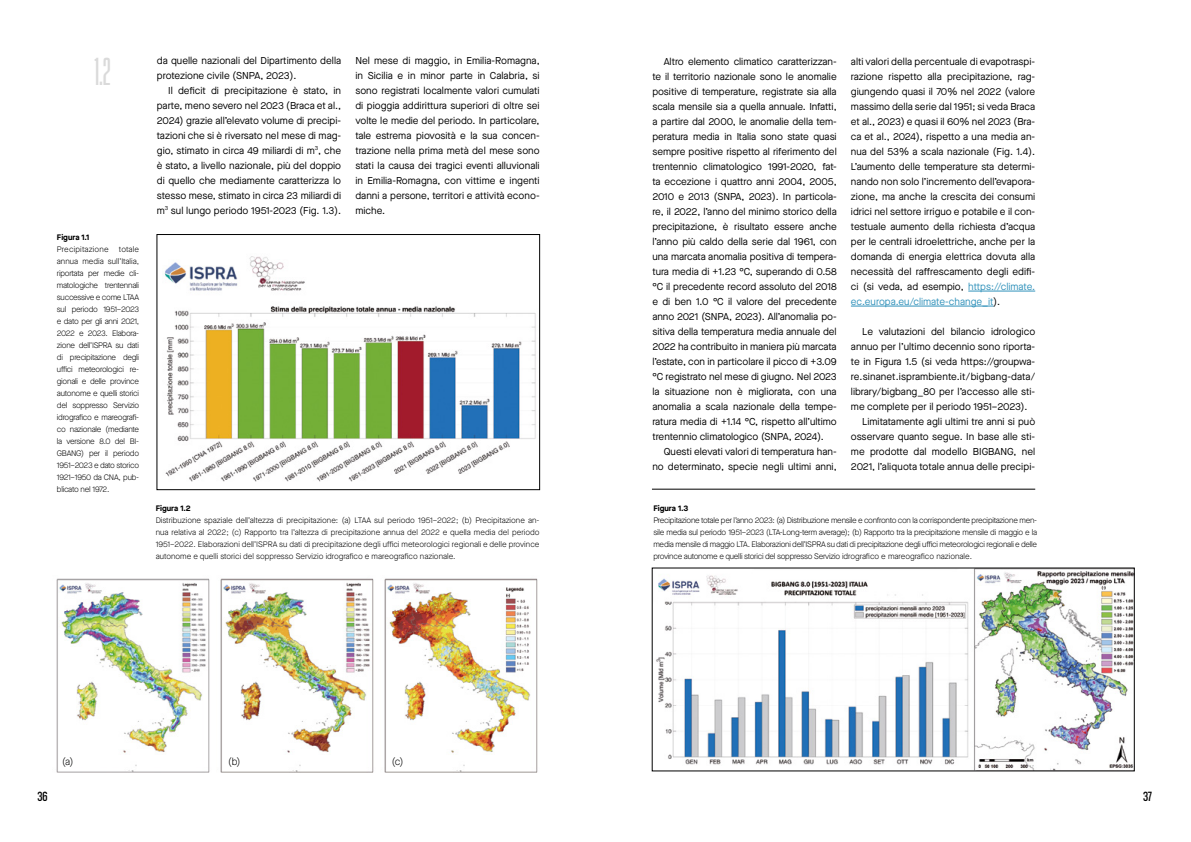
<style>
.page{position:relative;width:1191px;height:842px;background:#fff}
.page>*{position:absolute;margin:0;border:0;box-sizing:border-box;transform-origin:0 0}
.t1{font:41px "Coolvetica Crammed Rg";color:#dadada}
.t2{font:14px "Coolvetica Condensed Rg";color:#000}
.t3{font:10px/15px "Maison Neue";color:#000;text-align:justify}
.t4{font:300 10px "Maison Neue";color:#000}
.t5{font:300 8px/12px "Maison Neue";letter-spacing:-.015em;color:#000;text-align:justify}
.t6{font:700 8px "Maison Neue";color:#000}
.t7{font:300 8px "Maison Neue";letter-spacing:.02em;color:#000}
.s1{color:#3192bb}
</style>
<div class="page">
<img style="left:56px;top:578px;width:154px;height:195px">
<img style="left:220px;top:578px;width:154px;height:195px">
<img style="left:384px;top:578px;width:154px;height:195px">
<hr style="left:968px;top:291px;width:67px;height:1px;background:#3192bb">
<hr style="left:851px;top:306px;width:142px;height:1px;background:#3192bb">
<img style="left:656px;top:570px;width:476px;height:199px">
<hr style="left:652px;top:489px;width:383px;height:1px;background:#000">
<img style="left:164px;top:256px;width:372px;height:226px">
<div style="left:157px;top:234px;width:383px;height:256px;border:1px solid #000"></div>
<h1 class="t1" style="left:95px;top:51px;width:17px">1.2</h1>
<p class="t6" style="left:57px;top:231px;width:34px">Figura 1.1</p>
<p class="t7" style="left:57px;top:244px;width:53px">Precipitazione</p>
<p class="t5" style="left:57px;top:243px;width:84px;text-indent:62px">totale annua media sull’Italia, riportata per medie cli&shy;matologiche trentennali successive e come LTAA sul periodo 1951–2023 e dato per gli anni 2021, 2022 e 2023. Elabora&shy;zione dell’ISPRA su dati di precipitazione degli uffici meteorologici re&shy;gionali e delle province autonome e quelli storici del soppresso Servizio idrografico e mareografi&shy;co nazionale (mediante la versione 8.0 del BI-GBANG) per il periodo 1951–2023 e dato storico 1921–1950 da CNA, pub&shy;blicato nel 1972.</p>
<p class="t3" style="left:157px;top:53px;width:186px">da quelle nazionali del Dipartimento della protezione civile (SNPA, 2023).</p>
<p class="t3" style="left:157px;top:83px;width:186px;text-indent:11px">Il deficit di precipitazione è stato, in parte, meno severo nel 2023 (Braca et al., 2024) grazie all’elevato volume di precipi&shy;tazioni che si è riversato nel mese di mag&shy;gio, stimato in circa 49 miliardi di m<sup>3</sup>, che è stato, a livello nazionale, più del doppio di quello che mediamente caratterizza lo stesso mese, stimato in circa 23 miliardi di m<sup>3</sup> sul lungo periodo 1951-2023 (Fig. 1.3).</p>
<p class="t3" style="left:355px;top:53px;width:186px">Nel mese di maggio, in Emilia-Romagna, in Sicilia e in minor parte in Calabria, si sono registrati localmente valori cumulati di pioggia addirittura superiori di oltre sei volte le medie del periodo. In particolare, tale estrema piovosità e la sua concen&shy;trazione nella prima metà del mese sono stati la causa dei tragici eventi alluvionali in Emilia-Romagna, con vittime e ingenti danni a persone, territori e attività econo&shy;miche.</p>
<p class="t6" style="left:156px;top:502px;width:37px">Figura 1.2</p>
<p class="t5" style="left:156px;top:514px;width:385px">Distribuzione spaziale dell’altezza di precipitazione: (a) LTAA sul periodo 1951–2022; (b) Precipitazione an&shy;nua relativa al 2022; (c) Rapporto tra l’altezza di precipitazione annua del 2022 e quella media del periodo 1951–2022. Elaborazioni dell’ISPRA su dati di precipitazione degli uffici meteorologici regionali e delle province autonome e quelli storici del soppresso Servizio idrografico e mareografico nazionale.</p>
<p class="t4" style="left:62px;top:755px;width:13px">(a)</p>
<p class="t4" style="left:228px;top:755px;width:14px">(b)</p>
<p class="t4" style="left:392px;top:755px;width:13px">(c)</p>
<p class="t3" style="left:652px;top:54px;width:186px;text-indent:11px">Altro elemento climatico caratterizzan&shy;te il territorio nazionale sono le anomalie positive di temperature, registrate sia alla scala mensile sia a quella annuale. Infatti, a partire dal 2000, le anomalie della tem&shy;peratura media in Italia sono state quasi sempre positive rispetto al riferimento del trentennio climatologico 1991-2020, fat&shy;ta eccezione i quattro anni 2004, 2005, 2010 e 2013 (SNPA, 2023). In particola&shy;re, il 2022, l’anno del minimo storico della precipitazione, è risultato essere anche l’anno più caldo della serie dal 1961, con una marcata anomalia positiva di tempera&shy;tura media di +1.23 °C, superando di 0.58 °C il precedente record assoluto del 2018 e di ben 1.0 °C il valore del precedente anno 2021 (SNPA, 2023). All’anomalia po&shy;sitiva della temperatura media annuale del 2022 ha contribuito in maniera più marcata l’estate, con in particolare il picco di +3.09 °C registrato nel mese di giugno. Nel 2023 la situazione non è migliorata, con una anomalia a scala nazionale della tempe&shy;ratura media di +1.14 °C, rispetto all’ultimo trentennio climatologico (SNPA, 2024).</p>
<p class="t3" style="left:652px;top:444px;width:186px;text-align:right">Questi elevati valori di temperatura han&shy;no determinato, specie negli ultimi anni,</p>
<p class="t3" style="left:851px;top:54px;width:186px">alti valori della percentuale di evapotraspi&shy;razione rispetto alla precipitazione, rag&shy;giungendo quasi il 70% nel 2022 (valore massimo della serie dal 1951; si veda Braca et al., 2023) e quasi il 60% nel 2023 (Bra&shy;ca et al., 2024), rispetto a una media an&shy;nua del 53% a scala nazionale (Fig. 1.4).<br>L’aumento delle temperature sta determi&shy;nando non solo l’incremento dell’evapora&shy;zione, ma anche la crescita dei consumi idrici nel settore irriguo e potabile e il con&shy;testuale aumento della richiesta d’acqua per le centrali idroelettriche, anche per la domanda di energia elettrica dovuta alla necessità del raffrescamento degli edifi&shy;ci (si veda, ad esempio, <span class="s1">https://climate. ec.europa.eu/climate-change_it</span>).</p>
<p class="t3" style="left:862px;top:324px;width:174px">Le valutazioni del bilancio idrologico</p>
<p class="t3" style="left:851px;top:339px;width:186px">annuo per l’ultimo decennio sono riporta-</p>
<p class="t3" style="left:851px;top:354px;width:186px">te in Figura 1.5 (si veda https://groupwa-</p>
<p class="t3" style="left:851px;top:369px;width:186px">re.sinanet.isprambiente.it/bigbang-data/</p>
<p class="t3" style="left:851px;top:384px;width:186px">library/bigbang_80 per l’accesso alle sti-</p>
<p class="t3" style="left:851px;top:399px;width:178px">me complete per il periodo 1951–2023).</p>
<p class="t3" style="left:862px;top:414px;width:174px">Limitatamente agli ultimi tre anni si può</p>
<p class="t3" style="left:851px;top:429px;width:186px">osservare quanto segue. In base alle sti-</p>
<p class="t3" style="left:851px;top:444px;width:186px">me prodotte dal modello BIGBANG, nel</p>
<p class="t3" style="left:851px;top:459px;width:186px">2021, l’aliquota totale annua delle precipi-</p>
<p class="t6" style="left:653px;top:502px;width:36px">Figura 1.3</p>
<p class="t5" style="left:653px;top:514px;width:385px">Precipitazione totale per l’anno 2023: (a) Distribuzione mensile e confronto con la corrispondente precipitazione men&shy;sile media sul periodo 1951–2023 (LTA-Long-term average); (b) Rapporto tra la precipitazione mensile di maggio e la media mensile di maggio LTA. Elaborazioni dell’ISPRA su dati di precipitazione degli uffici meteorologici regionali e delle province autonome e quelli storici del soppresso Servizio idrografico e mareografico nazionale.</p>
<h2 class="t2" style="left:38px;top:787px;width:12px">36</h2>
<h2 class="t2" style="left:1143px;top:787px;width:10px">37</h2>
</div>
